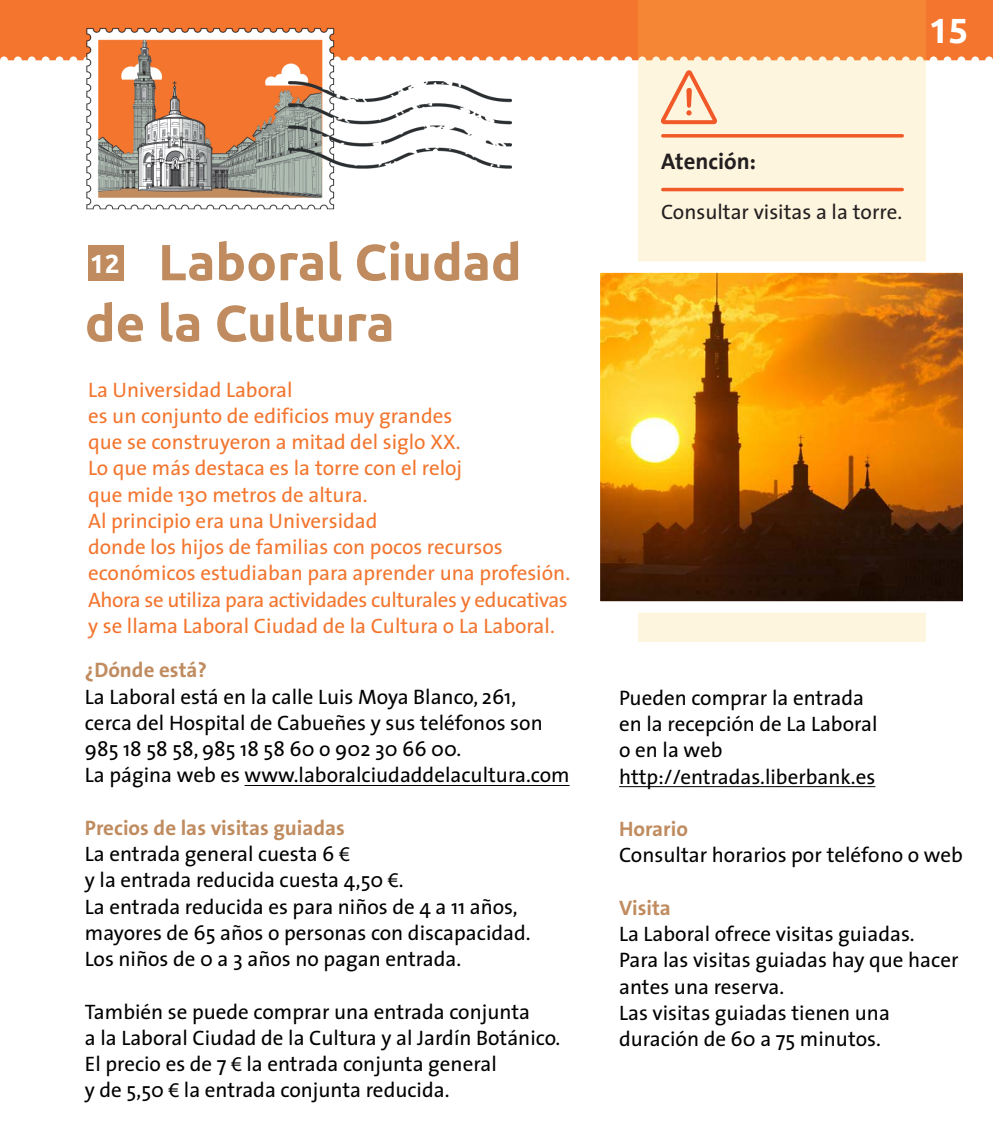
<style>
.page{position:relative;width:993px;height:1141px;background:#fff}
.page>*{position:absolute;margin:0;border:0;box-sizing:border-box;transform-origin:0 0}
.t1{font:700 50.75px/60.9px "Ubuntu";color:#bf8b5f}
.t2{font:700 35px "Ubuntu";color:#fff}
.t3{font:700 26.25px "Ubuntu";color:#fff}
.t4{font:700 22.75px "The Sans";color:#231f20}
.t5{font:21px/26.2px "The Sans";color:#000}
.t6{font:21px/26.2px "The Sans";color:#f3752e}
.t7{font:700 21px "The Sans B7";color:#bf8b5f}
.t8{font:21px "The Sans";color:#231f20}
.s1{font-family:"Myriad Pro"}
</style>
<div class="page">
<div style="left:0;top:0;width:992px;height:60px;background:#f3752e"></div>
<hr style="left:244px;top:785px;width:325px;height:1px;background:#000">
<div style="left:89px;top:245px;width:35px;height:35px;background:#bf8b5f"></div>
<svg style="left:637px;top:0;width:288px;height:641px;background:#fcdfbf"></svg>
<hr style="left:662px;top:188px;width:239px;height:3px;background:#f15929">
<svg style="left:662px;top:134px;width:239px;height:4px"></svg>
<img style="left:600px;top:273px;width:361px;height:328px">
<svg style="left:660px;top:70px;width:57px;height:54px;background:#faceb1"></svg>
<hr style="left:619px;top:786px;width:256px;height:1px;background:#000">
<img style="left:86px;top:28px;width:425px;height:182px">
<h1 class="t1" style="left:85px;top:231px;width:438px;text-indent:73px">Laboral Ciudad de la Cultura</h1>
<p class="t3" style="left:90px;top:248px;width:31px">12</p>
<p class="t6" style="left:88px;top:376px;width:483px">La Universidad Laboral<br>es un conjunto de edificios muy grandes<br>que se construyeron a mitad del siglo XX.<br>Lo que más destaca es la torre con el reloj<br>que mide 130 metros de altura.<br>Al principio era una Universidad<br>donde los hijos de familias con pocos recursos económicos estudiaban para aprender una profesión.<br>Ahora se utiliza para actividades culturales y educativas y se llama Laboral Ciudad de la Cultura o La Laboral.</p>
<p class="t7" style="left:85px;top:659px;width:124px">¿Dónde está?</p>
<p class="t5" style="left:85px;top:683px;width:486px">La Laboral está en la calle Luis Moya Blanco, 261,<br>cerca del Hospital de Cabueñes y sus teléfonos son 985 18 58 58, 985 18 58 60 o 902 30 66 00.<br>La página web es www.laboralciudaddelacultura.com</p>
<p class="t7" style="left:85px;top:817px;width:261px">Precios de las visitas guiadas</p>
<p class="t5" style="left:85px;top:840px;width:447px">La entrada general cuesta 6 <span class="s1">€<br></span>y la entrada reducida cuesta 4,50 <span class="s1">€</span>.<br>La entrada reducida es para niños de 4 a 11 años, mayores de 65 años o personas con discapacidad.<br>Los niños de 0 a 3 años no pagan entrada.</p>
<p class="t5" style="left:85px;top:998px;width:477px">También se puede comprar una entrada conjunta<br>a la Laboral Ciudad de la Cultura y al Jardín Botánico.<br>El precio es de 7 <span class="s1">€</span> la entrada conjunta general<br>y de 5,50 <span class="s1">€</span> la entrada conjunta reducida.</p>
<h2 class="t2" style="left:928px;top:9px;width:41px">15</h2>
<p class="t4" style="left:660px;top:142px;width:97px">Atención:</p>
<p class="t8" style="left:660px;top:195px;width:242px">Consultar visitas a la torre.</p>
<p class="t5" style="left:619px;top:684px;width:260px">Pueden comprar la entrada en la recepción de La Laboral o en la web http://entradas.liberbank.es</p>
<p class="t7" style="left:619px;top:818px;width:70px">Horario</p>
<p class="t5" style="left:619px;top:841px;width:345px">Consultar horarios por teléfono o web</p>
<p class="t7" style="left:619px;top:897px;width:53px">Visita</p>
<p class="t5" style="left:619px;top:920px;width:341px">La Laboral ofrece visitas guiadas.<br>Para las visitas guiadas hay que hacer antes una reserva.<br>Las visitas guiadas tienen una duración de 60 a 75 minutos.</p>
</div>
